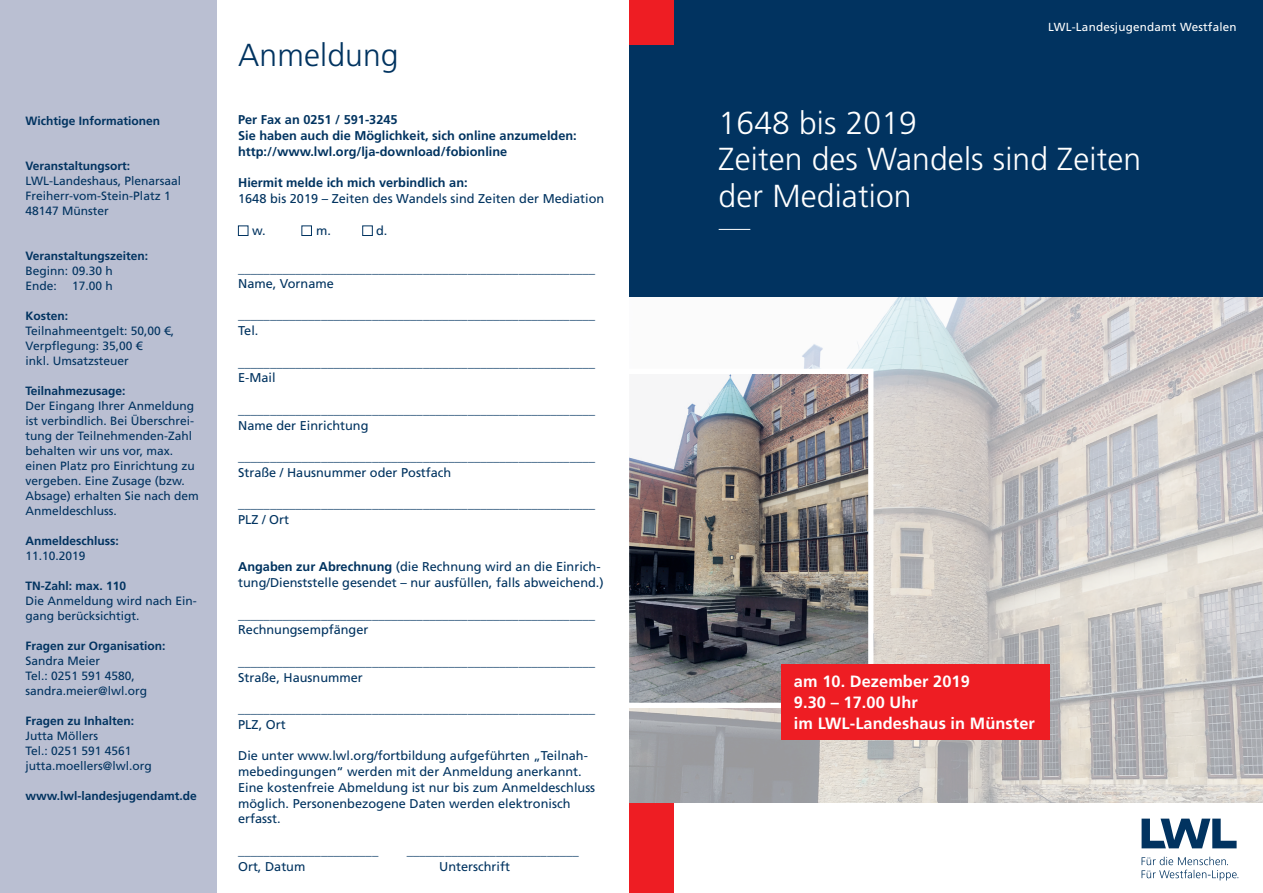
<style>
.page{position:relative;width:1263px;height:893px;background:#fff}
.page>*{position:absolute;margin:0;border:0;box-sizing:border-box;transform-origin:0 0}
.t1{font:300 31.8px/36px "Frutiger LT Std";letter-spacing:.005em;color:#fff}
.t2{font:300 31.8px "Frutiger LT Std";letter-spacing:.005em;color:#013360}
.t3{font:700 16.35px/21px "Frutiger LT Std";letter-spacing:.005em;color:#fff}
.t4{font:12.75px/15.8px "Frutiger LT Std";color:#013360}
.t5{font:700 12.75px/15.8px "Frutiger LT Std";color:#013360}
.t6{font:12px/15px "Frutiger LT Std";color:#013360}
.t7{font:700 12px "Frutiger LT Std";color:#013360}
.t8{font:11.7px "Frutiger LT Std";letter-spacing:.02em;color:#fff}
.s1{font-weight:700}
</style>
<div class="page">
<img style="left:629px;top:298px;width:634px;height:506px">
<div style="left:629px;top:0;width:634px;height:296px;background:#013360"></div>
<hr style="left:719px;top:229px;width:31px;height:1px;background:#fff">
<div style="left:629px;top:0;width:45px;height:45px;background:#ee1d23"></div>
<div style="left:629px;top:804px;width:45px;height:89px;background:#ee1d23"></div>
<svg style="left:1141px;top:819px;width:95px;height:29px"></svg>
<svg style="left:1141px;top:857px;width:97px;height:23px"></svg>
<img style="left:630px;top:375px;width:237px;height:327px">
<div style="left:624px;top:369px;width:249px;height:339px;border:5px solid #fff"></div>
<div style="left:781px;top:664px;width:268px;height:76px;background:#ee1d23"></div>
<div style="left:0;top:0;width:216px;height:893px;background:#babfd2"></div>
<div style="left:238px;top:226px;width:10px;height:10px;border:1px solid #013360"></div>
<div style="left:302px;top:226px;width:10px;height:10px;border:1px solid #013360"></div>
<div style="left:362px;top:226px;width:11px;height:10px;border:1px solid #013360"></div>
<p class="t7" style="left:26px;top:113px;width:136px">Wichtige Informationen</p>
<p class="t7" style="left:26px;top:158px;width:106px">Veranstaltungsort:</p>
<p class="t6" style="left:26px;top:173px;width:157px">LWL-Landeshaus, Plenarsaal<br>Freiherr-vom-Stein-Platz 1<br>48147 Münster</p>
<p class="t7" style="left:26px;top:248px;width:124px">Veranstaltungszeiten:</p>
<p class="t6" style="left:26px;top:263px;width:89px">Beginn: 09.30 h<br>Ende:</p>
<p class="t6" style="left:72px;top:278px;width:42px">17.00 h</p>
<p class="t7" style="left:26px;top:308px;width:44px">Kosten:</p>
<p class="t6" style="left:26px;top:323px;width:150px">Teilnahmeentgelt: 50,00 €,<br>Verpflegung: 35,00 €<br>inkl. Umsatzsteuer</p>
<p class="t7" style="left:26px;top:383px;width:102px">Teilnahmezusage:</p>
<p class="t6" style="left:26px;top:398px;width:175px">Der Eingang Ihrer Anmeldung ist verbindlich. Bei Überschrei&shy;tung der Teilnehmenden-Zahl behalten wir uns vor, max. einen Platz pro Einrichtung zu vergeben. Eine Zusage (bzw.<br>Absage) erhalten Sie nach dem<br>Anmeldeschluss.</p>
<p class="t7" style="left:26px;top:533px;width:95px">Anmeldeschluss:</p>
<p class="t6" style="left:26px;top:548px;width:62px">11.10.2019</p>
<p class="t7" style="left:26px;top:578px;width:102px">TN-Zahl: max. 110</p>
<p class="t6" style="left:26px;top:593px;width:173px">Die Anmeldung wird nach Ein&shy;gang berücksichtigt.</p>
<p class="t7" style="left:26px;top:638px;width:142px">Fragen zur Organisation:</p>
<p class="t6" style="left:26px;top:653px;width:123px">Sandra Meier<br>Tel.: 0251 591 4580, sandra.meier@lwl.org</p>
<p class="t7" style="left:26px;top:713px;width:110px">Fragen zu Inhalten:</p>
<p class="t6" style="left:26px;top:728px;width:128px">Jutta Möllers<br>Tel.: 0251 591 4561 jutta.moellers@lwl.org</p>
<p class="t7" style="left:26px;top:788px;width:173px">www.lwl-landesjugendamt.de</p>
<h1 class="t2" style="left:238px;top:37px;width:162px">Anmeldung</h1>
<p class="t5" style="left:238px;top:112px;width:340px">Per Fax an 0251 / 591-3245<br>Sie haben auch die Möglichkeit, sich online anzumelden: http://www.lwl.org/lja-download/fobionline</p>
<p class="t5" style="left:238px;top:175px;width:231px">Hiermit melde ich mich verbindlich an:</p>
<p class="t4" style="left:238px;top:191px;width:368px">1648 bis 2019 – Zeiten des Wandels sind Zeiten der Mediation</p>
<p class="t4" style="left:252px;top:222px;width:15px">w.</p>
<p class="t4" style="left:316px;top:222px;width:16px">m.</p>
<p class="t4" style="left:376px;top:222px;width:13px">d.</p>
<p class="t4" style="left:238px;top:261px;width:358px;line-height:15px">________________________________________________________<br>Name, Vorname</p>
<p class="t4" style="left:238px;top:307px;width:358px">________________________________________________________<br>Tel.</p>
<p class="t4" style="left:238px;top:354px;width:358px">________________________________________________________<br>E-Mail</p>
<p class="t4" style="left:238px;top:402px;width:358px">________________________________________________________<br>Name der Einrichtung</p>
<p class="t4" style="left:238px;top:449px;width:358px">________________________________________________________<br>Straße / Hausnummer oder Postfach</p>
<p class="t4" style="left:238px;top:496px;width:358px">________________________________________________________<br>PLZ / Ort</p>
<p class="t4" style="left:238px;top:559px;width:367px"><span class="s1">Angaben zur Abrechnung</span> (die Rechnung wird an die Einrich&shy;tung/Dienststelle gesendet – nur ausfüllen, falls abweichend.)</p>
<p class="t4" style="left:238px;top:606px;width:358px">________________________________________________________<br>Rechnungsempfänger</p>
<p class="t4" style="left:238px;top:654px;width:358px">________________________________________________________<br>Straße, Hausnummer</p>
<p class="t4" style="left:238px;top:701px;width:358px">________________________________________________________<br>PLZ, Ort</p>
<p class="t4" style="left:238px;top:748px;width:359px">Die unter www.lwl.org/fortbildung aufgeführten „Teilnah&shy;mebedingungen“ werden mit der Anmeldung anerkannt.<br>Eine kostenfreie Abmeldung ist nur bis zum Anmeldeschluss möglich. Personenbezogene Daten werden elektronisch erfasst.</p>
<p class="t4" style="left:238px;top:843px;width:142px">______________________</p>
<p class="t4" style="left:407px;top:843px;width:174px">___________________________</p>
<p class="t4" style="left:238px;top:858px;width:69px">Ort, Datum</p>
<p class="t4" style="left:439px;top:858px;width:72px">Unterschrift</p>
<p class="t8" style="left:1048px;top:20px;width:190px">LWL-Landesjugendamt Westfalen</p>
<h1 class="t1" style="left:719px;top:106px;width:424px">1648 bis 2019<br>Zeiten des Wandels sind Zeiten der Mediation</h1>
<p class="t3" style="left:794px;top:671px;width:242px">am 10. Dezember 2019<br>9.30 – 17.00 Uhr<br>im LWL-Landeshaus in Münster</p>
</div>
